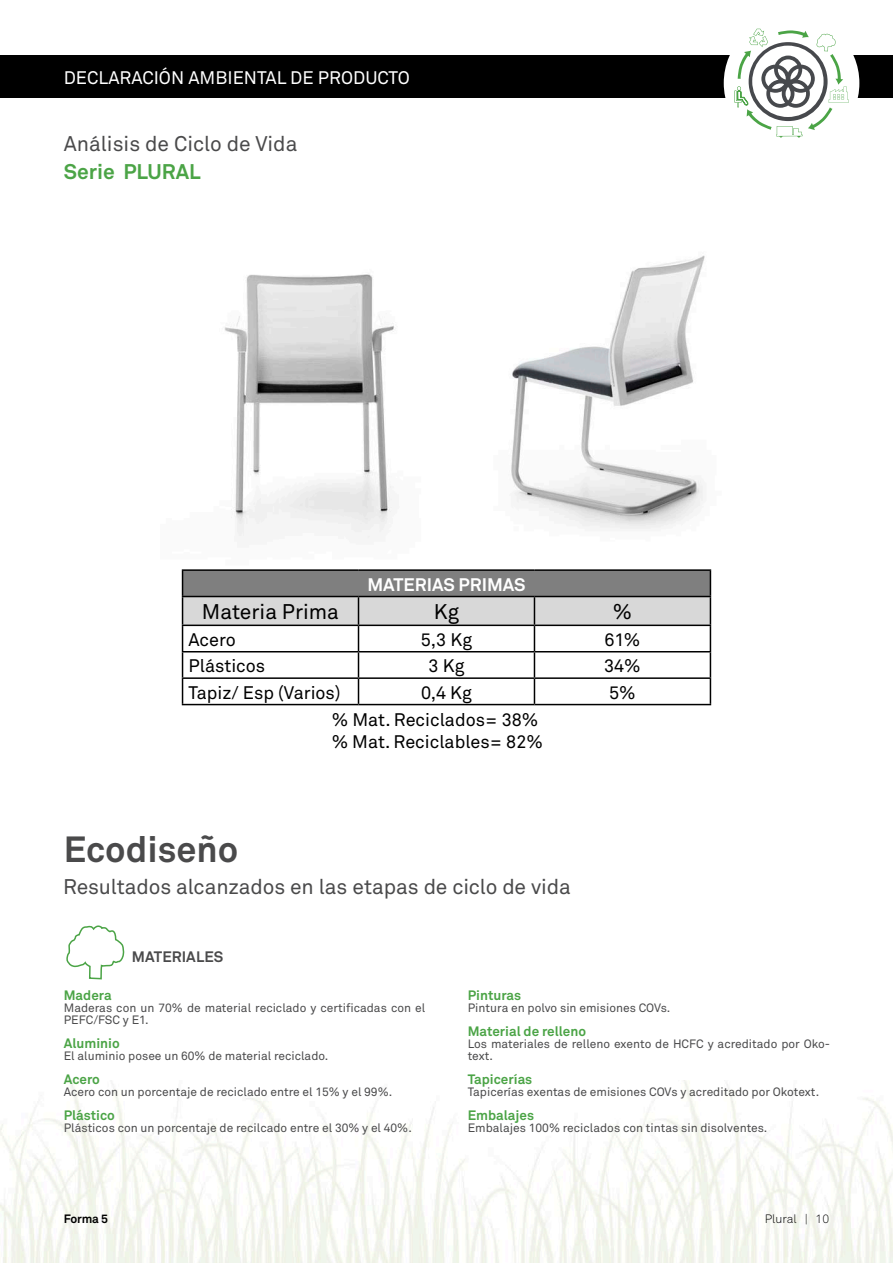
<style>
.page{position:relative;width:893px;height:1263px;background:#fff}
.page>*{position:absolute;margin:0;border:0;box-sizing:border-box;transform-origin:0 0}
.t1{font:700 36px "Akkurat";color:#4a4a4b}
.t2{font:21px "Akkurat";color:#4a4a4b}
.t3{font:21px "Akkurat";color:#000}
.t4{font:700 21px "Akkurat";color:#4ba446}
.t5{font:18px/21.6px "Akkurat";color:#000}
.t6{font:18px "Akkurat";color:#fff}
.t7{font:700 18px "Akkurat";color:#fff}
.t8{font:700 15px "Akkurat";letter-spacing:.005em;color:#4a4a4b}
.t9{font:700 13.5px "Akkurat";color:#4ba446}
.t10{font:12px/12px "Akkurat";color:#4a4a4b}
.t11{font:300 12px "Akkurat";color:#000}
.t12{font:700 12px "Akkurat";letter-spacing:-.02em;color:#000}
</style>
<div class="page">
<img style="left:0;top:1080px;width:893px;height:183px">
<div style="left:0;top:55px;width:893px;height:43px;background:#000"></div>
<div style="left:724px;top:15px;width:135px;height:136px;background:#fff;border-radius:50%"></div>
<svg style="left:735px;top:29px;width:114px;height:109px"></svg>
<img style="left:224px;top:274px;width:170px;height:265px">
<img style="left:511px;top:255px;width:194px;height:274px">
<svg style="left:66px;top:925px;width:59px;height:55px"></svg>
<hr style="left:182px;top:704px;width:176px;height:1px;background:#000">
<hr style="left:358px;top:704px;width:176px;height:1px;background:#000">
<hr style="left:534px;top:704px;width:177px;height:1px;background:#000">
<svg style="left:182px;top:571px;width:529px;height:133px"></svg>
<hr style="left:182px;top:569px;width:176px;height:2px;background:#000">
<hr style="left:358px;top:569px;width:176px;height:2px;background:#000">
<hr style="left:534px;top:569px;width:177px;height:2px;background:#000">
<hr style="left:182px;top:596px;width:176px;height:1px;background:#000">
<hr style="left:358px;top:596px;width:176px;height:1px;background:#000">
<hr style="left:534px;top:596px;width:177px;height:1px;background:#000">
<h3 class="t6" style="left:64px;top:66px;width:347px">DECLARACIÓN AMBIENTAL DE PRODUCTO</h3>
<h2 class="t2" style="left:64px;top:131px;width:235px">Análisis de Ciclo de Vida</h2>
<h2 class="t4" style="left:64px;top:158px;width:138px">Serie PLURAL</h2>
<h3 class="t7" style="left:367px;top:573px;width:160px">MATERIAS PRIMAS</h3>
<h2 class="t3" style="left:202px;top:599px;width:139px">Materia Prima</h2>
<h2 class="t3" style="left:434px;top:599px;width:27px">Kg</h2>
<h2 class="t3" style="left:613px;top:599px;width:21px">%</h2>
<h3 class="t5" style="left:189px;top:628px;width:49px">Acero</h3>
<h3 class="t5" style="left:421px;top:628px;width:53px">5,3 Kg</h3>
<h3 class="t5" style="left:604px;top:628px;width:37px">61%</h3>
<h3 class="t5" style="left:189px;top:655px;width:78px">Plásticos</h3>
<h3 class="t5" style="left:429px;top:655px;width:37px">3 Kg</h3>
<h3 class="t5" style="left:604px;top:655px;width:38px">34%</h3>
<h3 class="t5" style="left:189px;top:681px;width:153px">Tapiz/ Esp (Varios)</h3>
<h3 class="t5" style="left:421px;top:681px;width:52px">0,4 Kg</h3>
<h3 class="t5" style="left:609px;top:681px;width:28px">5%</h3>
<h3 class="t5" style="left:332px;top:709px;width:213px">% Mat. Reciclados= 38% % Mat. Reciclables= 82%</h3>
<h1 class="t1" style="left:64px;top:827px;width:176px">Ecodiseño</h1>
<h2 class="t2" style="left:63px;top:873px;width:509px">Resultados alcanzados en las etapas de ciclo de vida</h2>
<p class="t8" style="left:132px;top:947px;width:93px">MATERIALES</p>
<p class="t9" style="left:64px;top:986px;width:49px">Madera</p>
<p class="t10" style="left:64px;top:1001px;width:363px">Maderas con un 70% de material reciclado y certificadas con el<br>PEFC/FSC y E1.</p>
<p class="t9" style="left:64px;top:1034px;width:57px">Aluminio</p>
<p class="t10" style="left:64px;top:1049px;width:266px">El aluminio posee un 60% de material reciclado.</p>
<p class="t9" style="left:64px;top:1070px;width:38px">Acero</p>
<p class="t10" style="left:64px;top:1085px;width:330px">Acero con un porcentaje de reciclado entre el 15% y el 99%.</p>
<p class="t9" style="left:64px;top:1106px;width:53px">Plástico</p>
<p class="t10" style="left:64px;top:1121px;width:350px">Plásticos con un porcentaje de recilcado entre el 30% y el 40%.</p>
<p class="t9" style="left:468px;top:986px;width:55px">Pinturas</p>
<p class="t10" style="left:468px;top:1001px;width:204px">Pintura en polvo sin emisiones COVs.</p>
<p class="t9" style="left:468px;top:1022px;width:120px">Material de relleno</p>
<p class="t10" style="left:468px;top:1037px;width:364px">Los materiales de relleno exento de HCFC y acreditado por Oko&shy;text.</p>
<p class="t9" style="left:468px;top:1070px;width:66px">Tapicerías</p>
<p class="t10" style="left:468px;top:1085px;width:353px">Tapicerías exentas de emisiones COVs y acreditado por Okotext.</p>
<p class="t9" style="left:468px;top:1106px;width:68px">Embalajes</p>
<p class="t10" style="left:468px;top:1121px;width:301px">Embalajes 100% reciclados con tintas sin disolventes.</p>
<p class="t12" style="left:64px;top:1211px;width:46px">Forma 5</p>
<p class="t11" style="left:765px;top:1211px;width:66px">Plural | 10</p>
</div>
